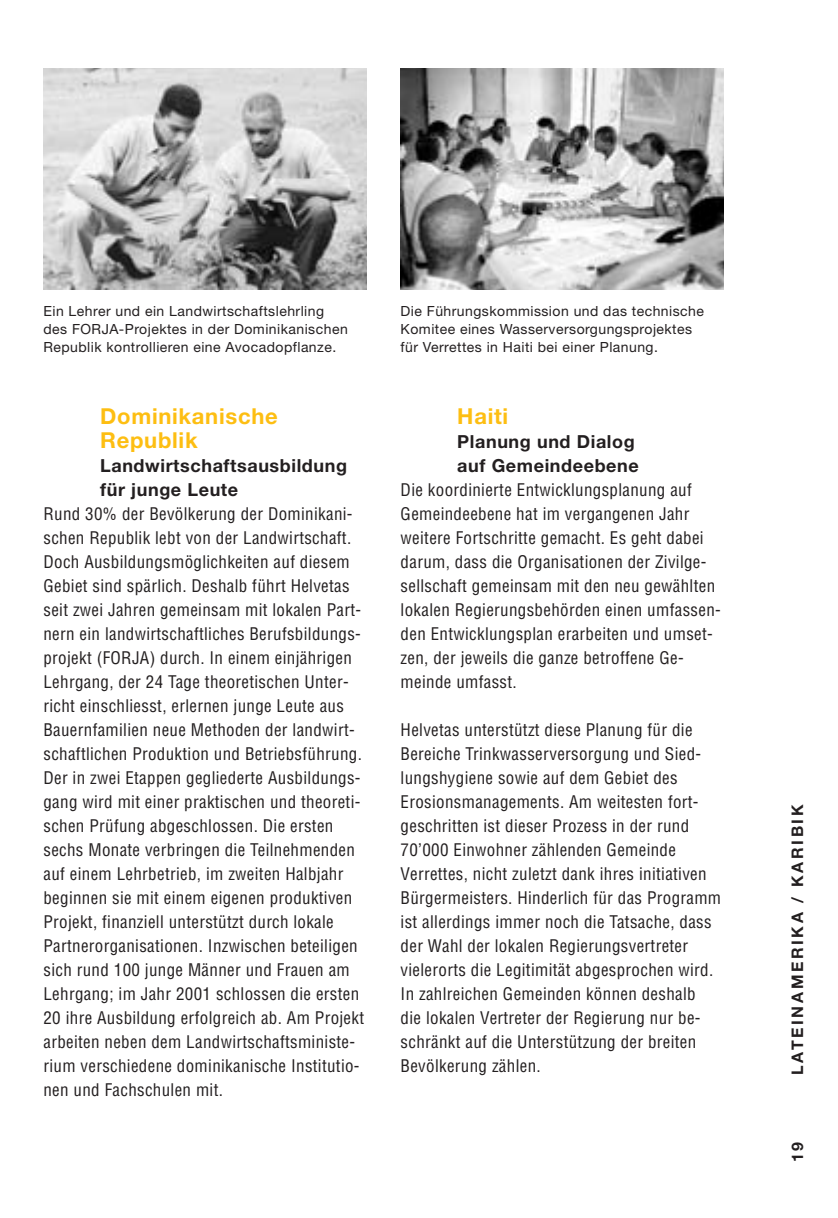
<style>
.page{position:relative;width:838px;height:1218px;background:#fff}
.page>*{position:absolute;margin:0;border:0;box-sizing:border-box;transform-origin:0 0}
.t1{font:700 22px/24px "Helvetica Neue";letter-spacing:.035em;color:#fdbe12}
.t2{font:700 18px/24px "Helvetica Neue";letter-spacing:.035em;color:#231f20}
.t3{font:condensed 17px/24px "Helvetica";letter-spacing:.02em;color:#231f20}
.t4{font:700 16px "Helvetica Neue";letter-spacing:.165em;color:#231f20}
.t5{font:14px/18px "Helvetica Neue";letter-spacing:.035em;color:#231f20}
</style>
<div class="page">
<img style="left:401px;top:68px;width:323px;height:221px">
<img style="left:43px;top:68px;width:324px;height:221px">
<p class="t5" style="left:43px;top:304px;width:306px">Ein Lehrer und ein Landwirtschaftslehrling des FORJA-Projektes in der Dominikanischen<br>Republik kontrollieren eine Avocadopflanze.</p>
<p class="t1" style="left:100px;top:406px;width:179px">Dominikanische<br>Republik</p>
<p class="t2" style="left:100px;top:456px;width:248px">Landwirtschaftsausbildung für junge Leute</p>
<p class="t3" style="left:43px;top:504px;width:322px">Rund 30% der Bevölkerung der Dominikani&shy;schen Republik lebt von der Landwirtschaft.<br>Doch Ausbildungsmöglichkeiten auf diesem Gebiet sind spärlich. Deshalb führt Helvetas seit zwei Jahren gemeinsam mit lokalen Part&shy;nern ein landwirtschaftliches Berufsbildungs&shy;projekt (FORJA) durch. In einem einjährigen Lehrgang, der 24 Tage theoretischen Unter&shy;richt einschliesst, erlernen junge Leute aus Bauernfamilien neue Methoden der landwirt&shy;schaftlichen Produktion und Betriebsführung.<br>Der in zwei Etappen gegliederte Ausbildungs&shy;gang wird mit einer praktischen und theoreti&shy;schen Prüfung abgeschlossen. Die ersten sechs Monate verbringen die Teilnehmenden auf einem Lehrbetrieb, im zweiten Halbjahr beginnen sie mit einem eigenen produktiven Projekt, finanziell unterstützt durch lokale Partnerorganisationen. Inzwischen beteiligen sich rund 100 junge Männer und Frauen am Lehrgang; im Jahr 2001 schlossen die ersten 20 ihre Ausbildung erfolgreich ab. Am Projekt arbeiten neben dem Landwirtschaftsministe&shy;rium verschiedene dominikanische Institutio&shy;nen und Fachschulen mit.</p>
<p class="t5" style="left:401px;top:304px;width:305px">Die Führungskommission und das technische<br>Komitee eines Wasserversorgungsprojektes für Verrettes in Haiti bei einer Planung.</p>
<p class="t1" style="left:457px;top:406px;width:52px">Haiti</p>
<p class="t2" style="left:457px;top:432px;width:183px">Planung und Dialog auf Gemeindeebene</p>
<p class="t3" style="left:401px;top:480px;width:322px">Die koordinierte Entwicklungsplanung auf Gemeindeebene hat im vergangenen Jahr weitere Fortschritte gemacht. Es geht dabei darum, dass die Organisationen der Zivilge&shy;sellschaft gemeinsam mit den neu gewählten lokalen Regierungsbehörden einen umfassen&shy;den Entwicklungsplan erarbeiten und umset&shy;zen, der jeweils die ganze betroffene Ge&shy;meinde umfasst.</p>
<p class="t3" style="left:401px;top:720px;width:322px">Helvetas unterstützt diese Planung für die Bereiche Trinkwasserversorgung und Sied&shy;lungshygiene sowie auf dem Gebiet des Erosionsmanagements. Am weitesten fort&shy;geschritten ist dieser Prozess in der rund 70’000 Einwohner zählenden Gemeinde Verrettes, nicht zuletzt dank ihres initiativen Bürgermeisters. Hinderlich für das Programm ist allerdings immer noch die Tatsache, dass der Wahl der lokalen Regierungsvertreter vielerorts die Legitimität abgesprochen wird.<br>In zahlreichen Gemeinden können deshalb<br>die lokalen Vertreter der Regierung nur be&shy;schränkt auf die Unterstützung der breiten Bevölkerung zählen.</p>
<p class="t4" style="left:792px;top:1075px;width:272px;rotate:-90deg">LATEINAMERIKA / KARIBIK</p>
<p class="t4" style="left:792px;top:1162px;width:22px;rotate:-90deg">19</p>
</div>
